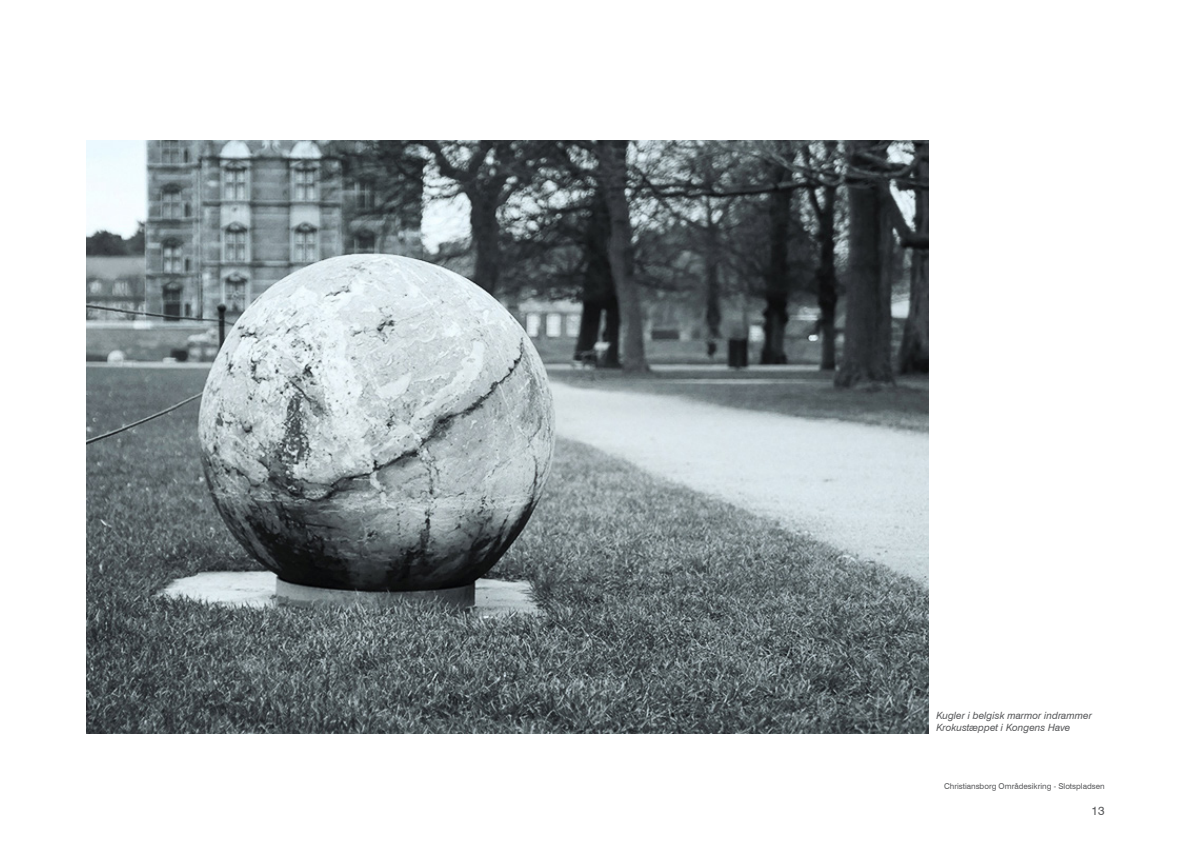
<style>
.page{position:relative;width:1191px;height:842px;background:#fff}
.page>*{position:absolute;margin:0;border:0;box-sizing:border-box;transform-origin:0 0}
.t1{font:12px "Swiss 721 BT";color:#57585a}
.t2{font:italic 10px/12px "Swiss 721 BT";color:#57585a}
.t3{font:8px "Swiss 721 BT";color:#57585a}
</style>
<div class="page">
<img style="left:86px;top:141px;width:842px;height:592px">
<p class="t2" style="left:936px;top:710px;width:157px">Kugler i belgisk marmor indrammer<br>Krokustæppet i Kongens Have</p>
<p class="t3" style="left:944px;top:782px;width:162px">Christiansborg Områdesikring - Slotspladsen</p>
<p class="t1" style="left:1091px;top:803px;width:15px">13</p>
</div>
